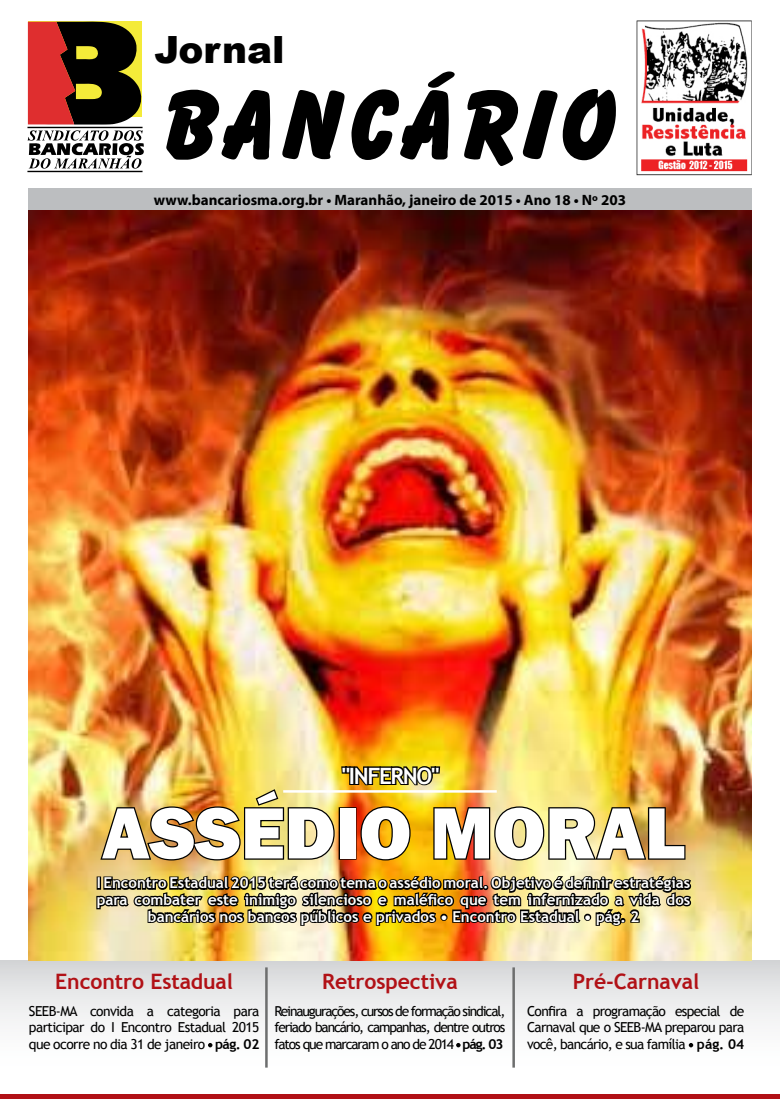
<style>
.page{position:relative;width:780px;height:1099px;background:#fff}
.page>*{position:absolute;margin:0;border:0;box-sizing:border-box;transform-origin:0 0}
.t1{font:800 75px "Franklin Gothic";color:#fff}
.t2{font:900 37.5px "Arial";color:#000}
.t3{font:700 22.5px "Trebuchet MS";letter-spacing:-.06em;color:#fff}
.t4{font:700 21.25px "Trebuchet MS";letter-spacing:-.005em;color:#b11116}
.t5{font:700 15px/16.5px "Trebuchet MS";color:#fff;text-align:center}
.t6{font:700 15px "Myriad Pro";color:#000}
.t7{font:13.75px/16.5px "Trebuchet MS";letter-spacing:-.05em;color:#000;text-align:justify}
.s1{font-weight:700}
</style>
<div class="page">
<hr style="left:27px;top:127px;width:115px;height:1px;background:#000">
<hr style="left:27px;top:171px;width:115px;height:1px;background:#000">
<svg style="left:28px;top:22px;width:116px;height:147px;background:#7e5343"></svg>
<img style="left:636px;top:21px;width:115px;height:155px">
<div style="left:28px;top:188px;width:723px;height:22px;background:#bcbec0"></div>
<svg style="left:166px;top:71px;width:450px;height:95px"></svg>
<div style="left:0;top:1093px;width:780px;height:5px;background:#b11116"></div>
<div style="left:0;top:960px;width:780px;height:133px;background:linear-gradient(to bottom,#dbddde,#fff)"></div>
<svg style="left:208px;top:1042px;width:4px;height:5px"></svg>
<svg style="left:456px;top:1042px;width:4px;height:5px"></svg>
<svg style="left:688px;top:1042px;width:5px;height:5px"></svg>
<hr style="left:265px;top:967px;width:3px;height:100px;background:#6d6e6e">
<hr style="left:512px;top:967px;width:3px;height:100px;background:#6d6e6e">
<img style="left:28px;top:210px;width:723px;height:750px">
<img style="left:99px;top:787px;width:237px;height:74px">
<div style="left:338px;top:807px;width:18px;height:52px;border:2px solid #000"></div>
<svg style="left:359px;top:805px;width:53px;height:56px;background:#c67b06"></svg>
<img style="left:432px;top:803px;width:254px;height:58px">
<div style="left:345px;top:766px;width:6px;height:7px;border:2px solid #000"></div>
<svg style="left:341px;top:766px;width:5px;height:7px"></svg>
<div style="left:349px;top:766px;width:5px;height:19px;border:2px solid #000"></div>
<svg style="left:353px;top:764px;width:87px;height:23px;background:#605317"></svg>
<div style="left:430px;top:766px;width:6px;height:7px;border:2px solid #000"></div>
<img style="left:95px;top:874px;width:598px;height:53px">
<hr style="left:283px;top:790px;width:213px;height:2px;background:#fff">
<h2 class="t2" style="left:154px;top:29px;width:132px">Jornal</h2>
<p class="t6" style="left:154px;top:190px;width:474px">www.bancariosma.org.br • Maranhão, janeiro de 2015 • Ano 18 • Nº 203</p>
<h3 class="t3" style="left:342px;top:761px;width:99px">"INFERNO"</h3>
<h1 class="t1" style="left:102px;top:784px;width:585px">ASSÉDIO MORAL</h1>
<p class="t5" style="left:97px;top:874px;width:595px">I Encontro Estadual 2015 terá como tema o assédio moral. Objetivo é definir estratégias para combater este inimigo silencioso e maléfico que tem infernizado a vida dos bancários nos bancos públicos e privados • Encontro Estadual • pág. 2</p>
<h3 class="t4" style="left:55px;top:967px;width:179px">Encontro Estadual</h3>
<h3 class="t4" style="left:322px;top:967px;width:137px">Retrospectiva</h3>
<h3 class="t4" style="left:572px;top:967px;width:128px">Pré-Carnaval</h3>
<p class="t7" style="left:29px;top:1002px;width:232px">SEEB-MA convida a categoria para participar do I Encontro Estadual 2015 que ocorre no dia 31 de janeiro <span class="s1">pág. 02</span></p>
<p class="t7" style="left:274px;top:1002px;width:232px">Reinaugurações, cursos de formação sindical, feriado bancário, campanhas, dentre outros fatos que marcaram o ano de 2014 <span class="s1">pág. 03</span></p>
<p class="t7" style="left:527px;top:1002px;width:219px">Confira a programação especial de Carnaval que o SEEB-MA preparou para você, bancário, e sua família <span class="s1">pág. 04</span></p>
</div>
